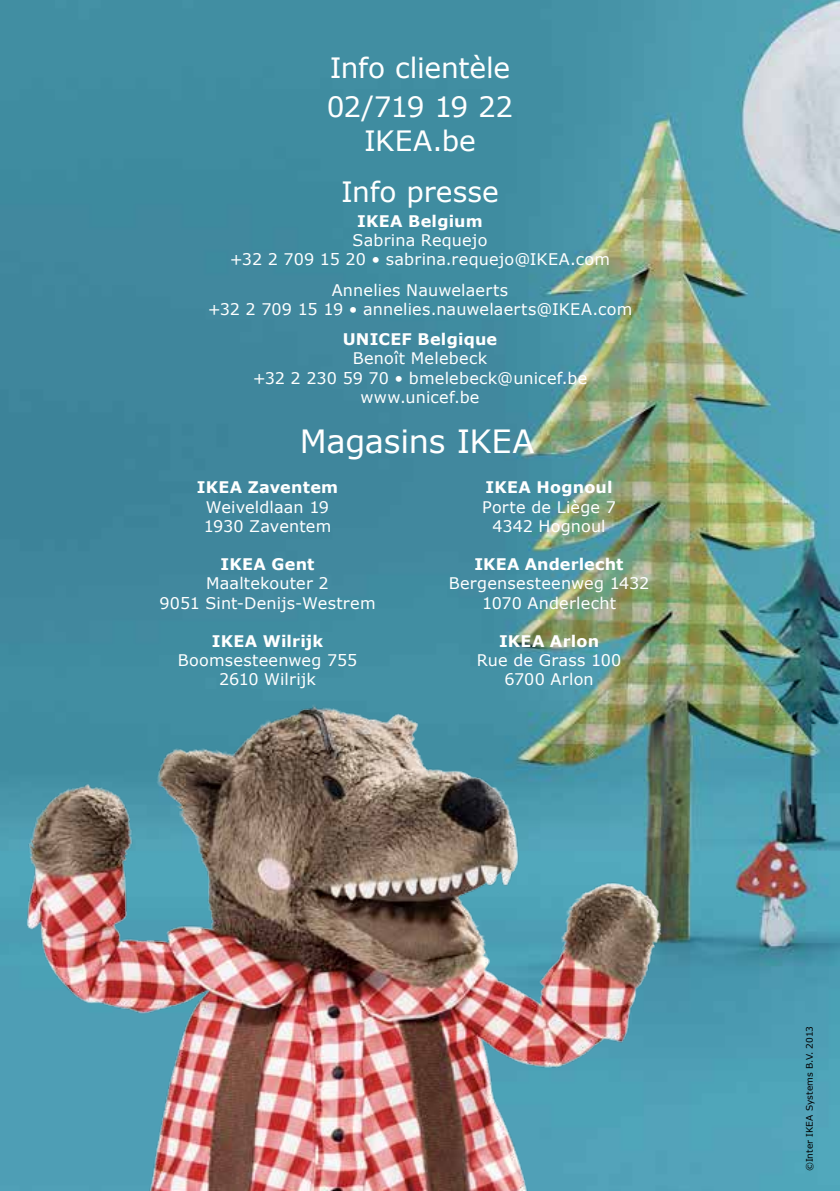
<style>
.page{position:relative;width:840px;height:1191px;background:#fff}
.page>*{position:absolute;margin:0;border:0;box-sizing:border-box;transform-origin:0 0}
.t1{font:32px "Verdana IKEA";letter-spacing:-.01em;color:#fff}
.t2{font:28px/39.2px "Verdana IKEA";letter-spacing:-.01em;color:#fff}
.t3{font:16px/19.2px "Verdana IKEA";letter-spacing:.01em;color:#fff;text-align:center}
.t4{font:700 16px "Verdana IKEA";letter-spacing:.015em;color:#fff}
.t5{font:9px "Verdana IKEA";letter-spacing:.01em;color:#000}
</style>
<div class="page">
<img style="left:0;top:0;width:839px;height:1191px">
<img style="left:0;top:642px;width:738px;height:549px">
<h2 class="t2" style="left:326px;top:49px;width:188px">Info clientèle<br>02/719 19 22</h2>
<h2 class="t2" style="left:341px;top:116px;width:159px;line-height:50.6px;text-align:center">IKEA.be<br>Info presse</h2>
<p class="t4" style="left:357px;top:210px;width:127px">IKEA Belgium</p>
<p class="t3" style="left:230px;top:230px;width:381px">Sabrina Requejo<br>+32 2 709 15 20 • sabrina.requejo@IKEA.com</p>
<p class="t3" style="left:208px;top:280px;width:426px">Annelies Nauwelaerts<br>+32 2 709 15 19 • annelies.nauwelaerts@IKEA.com</p>
<p class="t4" style="left:342px;top:329px;width:156px">UNICEF Belgique</p>
<p class="t3" style="left:252px;top:349px;width:336px">Benoît Melebeck<br>+32 2 230 59 70 • bmelebeck@unicef.be www.unicef.be</p>
<h1 class="t1" style="left:300px;top:421px;width:236px">Magasins IKEA</h1>
<p class="t4" style="left:197px;top:477px;width:143px">IKEA Zaventem</p>
<p class="t3" style="left:203px;top:497px;width:129px;text-align:left">Weiveldlaan 19<br>1930 Zaventem</p>
<p class="t4" style="left:220px;top:554px;width:96px">IKEA Gent</p>
<p class="t3" style="left:159px;top:574px;width:217px">Maaltekouter 2<br>9051 Sint-Denijs-Westrem</p>
<p class="t4" style="left:212px;top:631px;width:113px">IKEA Wilrijk</p>
<p class="t3" style="left:178px;top:651px;width:181px">Boomsesteenweg 755<br>2610 Wilrijk</p>
<p class="t4" style="left:485px;top:477px;width:128px">IKEA Hognoul</p>
<p class="t3" style="left:482px;top:497px;width:135px">Porte de Liège 7<br>4342 Hognoul</p>
<p class="t4" style="left:474px;top:554px;width:150px">IKEA Anderlecht</p>
<p class="t3" style="left:448px;top:574px;width:202px">Bergensesteenweg 1432<br>1070 Anderlecht</p>
<p class="t4" style="left:498px;top:631px;width:101px">IKEA Arlon</p>
<p class="t3" style="left:476px;top:651px;width:146px">Rue de Grass 100<br>6700 Arlon</p>
<p class="t5" style="left:803px;top:1171px;width:147px;rotate:-90deg">©Inter IKEA Systems B.V. 2013</p>
</div>
